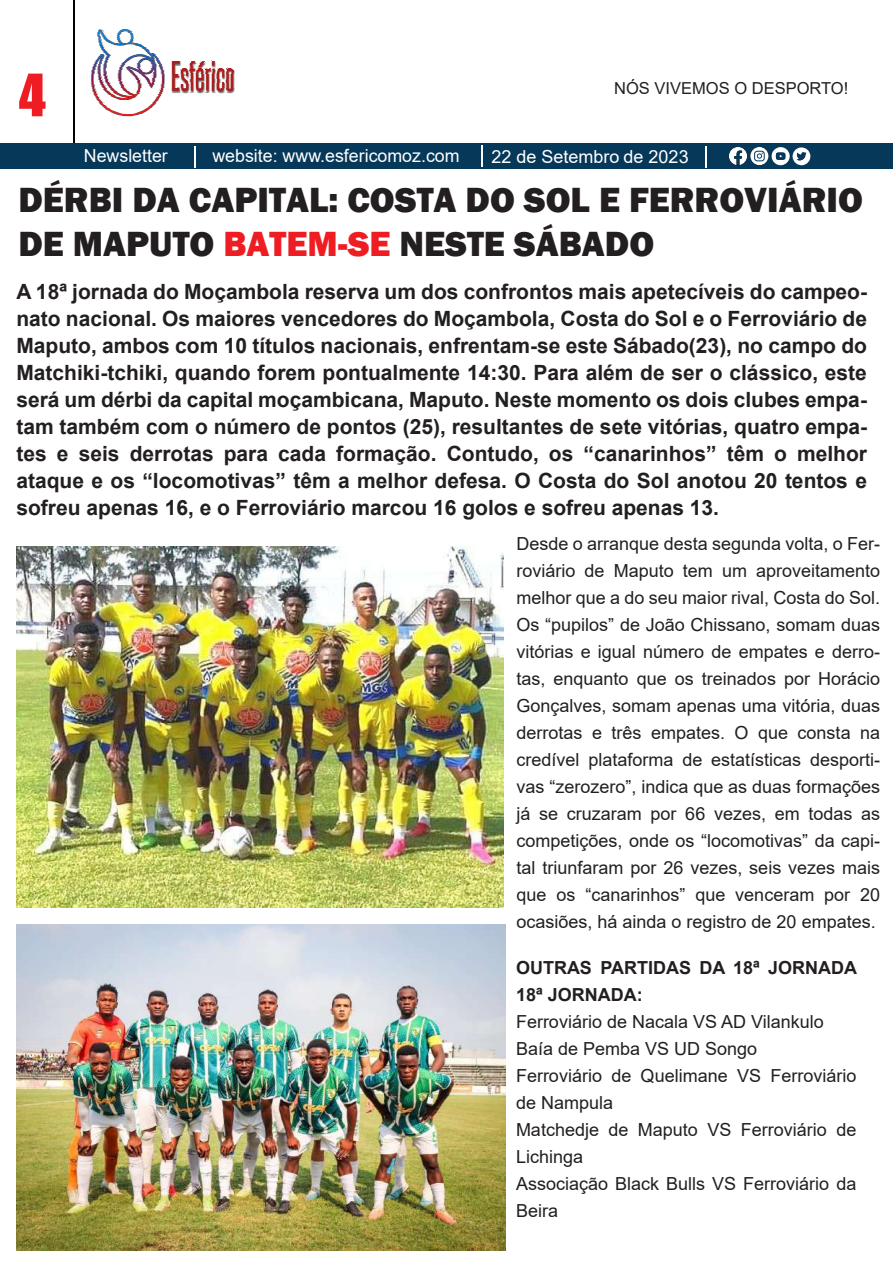
<style>
.page{position:relative;width:893px;height:1263px;background:#fff}
.page>*{position:absolute;margin:0;border:0;box-sizing:border-box;transform-origin:0 0}
.t1{font:54px "Impact";color:#ee1d23}
.t2{font:800 36px/44.2px "Franklin Gothic";color:#231f20}
.t3{font:700 21px/27px "Arial";color:#231f20;text-align:justify}
.t4{font:18px/27px "Arial";color:#231f20;text-align:justify}
.t5{font:18px "Arial";color:#fff}
.t6{font:700 18px/27px "Arial";color:#231f20}
.t7{font:16.5px "Arial";color:#231f20}
.s1{color:#ee1d23}
</style>
<div class="page">
<div style="left:0;top:144px;width:893px;height:25px;background:#063859"></div>
<svg style="left:705px;top:146px;width:1px;height:22px"></svg>
<svg style="left:195px;top:146px;width:1px;height:22px"></svg>
<svg style="left:729px;top:147px;width:18px;height:18px"></svg>
<svg style="left:750px;top:147px;width:18px;height:18px"></svg>
<svg style="left:754px;top:151px;width:11px;height:10px"></svg>
<svg style="left:482px;top:146px;width:1px;height:21px"></svg>
<svg style="left:771px;top:147px;width:40px;height:19px"></svg>
<hr style="left:73px;top:0;width:2px;height:142px;background:#000001">
<svg style="left:90px;top:29px;width:145px;height:88px"></svg>
<img style="left:16px;top:546px;width:488px;height:361px">
<img style="left:17px;top:925px;width:488px;height:325px">
<h1 class="t1" style="left:19px;top:53px;width:28px">4</h1>
<p class="t7" style="left:614px;top:77px;width:236px">NÓS VIVEMOS O DESPORTO!</p>
<p class="t5" style="left:84px;top:143px;width:86px">Newsletter</p>
<p class="t5" style="left:212px;top:143px;width:249px">website: www.esfericomoz.com</p>
<p class="t5" style="left:491px;top:144px;width:199px">22 de Setembro de 2023</p>
<h2 class="t2" style="left:18px;top:178px;width:846px">DÉRBI DA CAPITAL: COSTA DO SOL E FERROVIÁRIO<br>DE MAPUTO <span class="s1">BATEM-SE</span> NESTE SÁBADO</h2>
<p class="t3" style="left:16px;top:279px;width:852px">A 18ª jornada do Moçambola reserva um dos confrontos mais apetecíveis do campeo&shy;nato nacional. Os maiores vencedores do Moçambola, Costa do Sol e o Ferroviário de Maputo, ambos com 10 títulos nacionais, enfrentam-se este Sábado(23), no campo do Matchiki-tchiki, quando forem pontualmente 14:30. Para além de ser o clássico, este será um dérbi da capital moçambicana, Maputo. Neste momento os dois clubes empa&shy;tam também com o número de pontos (25), resultantes de sete vitórias, quatro empa&shy;tes e seis derrotas para cada formação. Contudo, os “canarinhos” têm o melhor ataque e os “locomotivas” têm a melhor defesa. O Costa do Sol anotou 20 tentos e sofreu apenas 16, e o Ferroviário marcou 16 golos e sofreu apenas 13.</p>
<p class="t4" style="left:516px;top:530px;width:365px">Desde o arranque desta segunda volta, o Fer&shy;roviário de Maputo tem um aproveitamento melhor que a do seu maior rival, Costa do Sol.<br>Os “pupilos” de João Chissano, somam duas vitórias e igual número de empates e derro&shy;tas, enquanto que os treinados por Horácio Gonçalves, somam apenas uma vitória, duas derrotas e três empates. O que consta na credível plataforma de estatísticas desporti&shy;vas “zerozero”, indica que as duas formações já se cruzaram por 66 vezes, em todas as competições, onde os “locomotivas” da capi&shy;tal triunfaram por 26 vezes, seis vezes mais que os “canarinhos” que venceram por 20 ocasiões, há ainda o registro de 20 empates.</p>
<p class="t6" style="left:516px;top:954px;width:342px">OUTRAS PARTIDAS DA 18ª JORNADA<br>18ª JORNADA:</p>
<p class="t4" style="left:516px;top:1008px;width:342px;text-align:left">Ferroviário de Nacala VS AD Vilankulo<br>Baía de Pemba VS UD Songo<br>Ferroviário de Quelimane VS Ferroviário de Nampula<br>Matchedje de Maputo VS Ferroviário de<br>Lichinga<br>Associação Black Bulls VS Ferroviário da<br>Beira</p>
</div>
